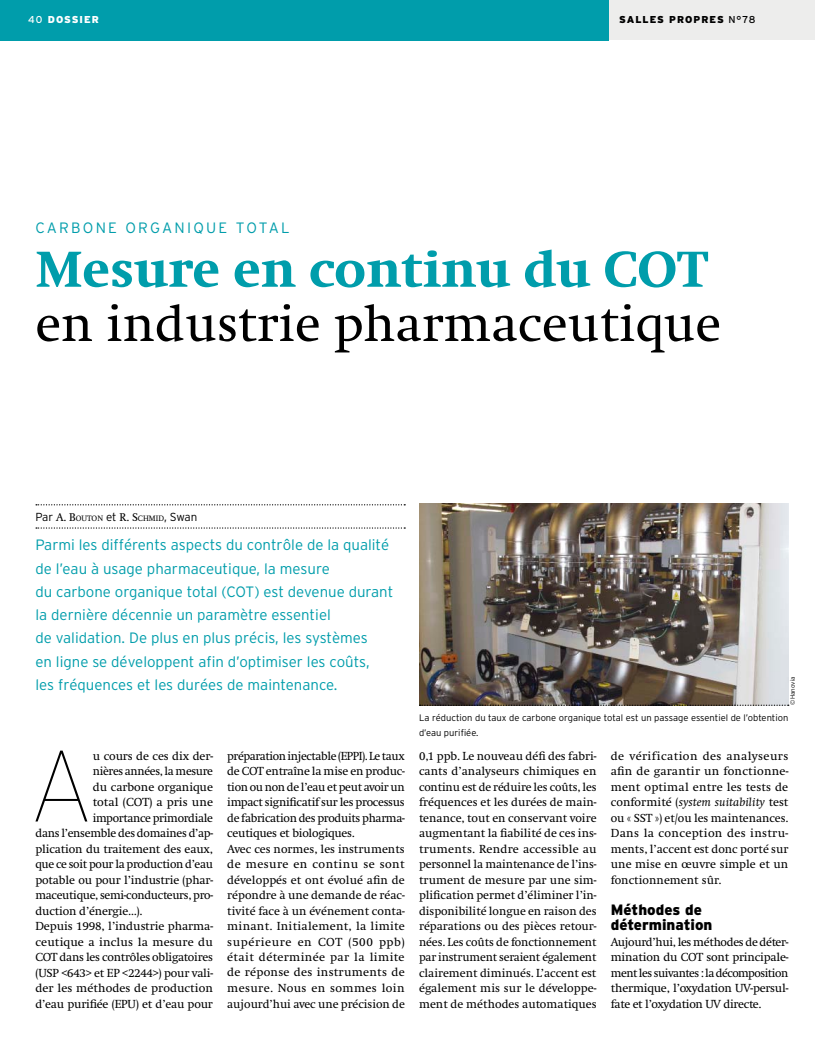
<style>
.page{position:relative;width:815px;height:1063px;background:#fff}
.page>*{position:absolute;margin:0;border:0;box-sizing:border-box;transform-origin:0 0}
.t1{font:100 100.75px "Interstate";color:#000}
.t2{font:52.5px "Swift EF";color:#000}
.t3{font:800 52.5px "Swift EF";color:#009dab}
.t4{font:300 15px/23.2px "Interstate";color:#009dab}
.t5{font:900 15px/15.5px "Interstate";color:#000}
.t6{font:300 15px "Interstate";letter-spacing:.145em;color:#009dab}
.t7{font:12.12px/15.5px "Swift EF";letter-spacing:-.015em;color:#000;text-align:justify}
.t8{font:12.12px "Swift EF";letter-spacing:.01em;color:#000}
.t9{font:12.12px "Swift EF";letter-spacing:.005em;color:#000}
.t10{font:300 11.62px "Interstate";letter-spacing:-.02em;color:#000}
.t11{font:900 10px "Interstate";color:#000}
.t12{font:900 10px "Interstate";color:#fff}
.t13{font:300 9.38px/15.5px "Interstate";color:#000}
.t14{font:300 6.25px "Interstate";color:#000}
.s1{font-weight:400}
.s2{font-family:"Swift EF";font-weight:400}
.s3{font-family:"Swift EF";font-weight:400;font-size:8.12px}
.s4{font-style:italic}
</style>
<div class="page">
<div style="left:609px;top:0;width:206px;height:40px;background:#ededec"></div>
<div style="left:0;top:0;width:609px;height:40px;background:#009dab"></div>
<svg style="left:36px;top:504px;width:369px;height:1px"></svg>
<svg style="left:36px;top:527px;width:369px;height:2px"></svg>
<img style="left:419px;top:504px;width:369px;height:201px">
<svg style="left:420px;top:705px;width:369px;height:1px"></svg>
<p class="t12" style="left:28px;top:14px;width:72px"><span class="s1">40</span> DOSSIER</p>
<p class="t11" style="left:619px;top:14px;width:138px">SALLES PROPRES <span class="s1">n°78</span></p>
<p class="t6" style="left:35px;top:219px;width:256px">Carbone organique total</p>
<h2 class="t3" style="left:35px;top:240px;width:674px">Mesure en continu du COT</h2>
<h2 class="t2" style="left:35px;top:296px;width:687px">en industrie pharmaceutique</h2>
<p class="t10" style="left:35px;top:510px;width:163px">Par <span class="s2">A. B</span><span class="s3">OUTON</span> et <span class="s2">R. S</span><span class="s3">CHMID</span>, Swan</p>
<p class="t4" style="left:35px;top:533px;width:359px">Parmi les différents aspects du contrôle de la qualité de l’eau à usage pharmaceutique, la mesure<br>du carbone organique total (COT) est devenue durant la dernière décennie un paramètre essentiel<br>de validation. De plus en plus précis, les systèmes<br>en ligne se développent afin d’optimiser les coûts,<br>les fréquences et les durées de maintenance.</p>
<p class="t14" style="left:789px;top:705px;width:30px;rotate:-90deg">©Hanovia</p>
<h1 class="t1" style="left:28px;top:732px;width:67px">A</h1>
<p class="t7" style="left:93px;top:748px;width:122px">u cours de ces dix der-</p>
<p class="t7" style="left:93px;top:764px;width:122px">nières années, la mesure</p>
<p class="t7" style="left:93px;top:779px;width:122px">du carbone organique</p>
<p class="t9" style="left:93px;top:796px;width:122px">total (COT) a pris une</p>
<p class="t7" style="left:93px;top:810px;width:122px">importance primordiale</p>
<p class="t7" style="left:35px;top:826px;width:179px">dans l’ensemble des domaines d’ap-</p>
<p class="t7" style="left:35px;top:841px;width:179px">plication du traitement des eaux,</p>
<p class="t7" style="left:35px;top:857px;width:179px">que ce soit pour la production d’eau</p>
<p class="t7" style="left:35px;top:872px;width:179px">potable ou pour l’industrie (phar-</p>
<p class="t7" style="left:35px;top:888px;width:179px">maceutique, semi-conducteurs, pro-</p>
<p class="t7" style="left:35px;top:903px;width:108px">duction d’énergie…).</p>
<p class="t7" style="left:35px;top:919px;width:179px">Depuis 1998, l’industrie pharma-</p>
<p class="t8" style="left:35px;top:935px;width:179px">ceutique a inclus la mesure du</p>
<p class="t7" style="left:35px;top:950px;width:179px">COT dans les contrôles obligatoires</p>
<p class="t7" style="left:35px;top:965px;width:179px">(USP &lt;643&gt; et EP &lt;2244&gt;) pour vali-</p>
<p class="t7" style="left:35px;top:981px;width:179px">der les méthodes de production</p>
<p class="t7" style="left:35px;top:996px;width:179px">d’eau purifiée (EPU) et d’eau pour</p>
<p class="t7" style="left:227px;top:748px;width:179px;text-align:left">préparation injectable (EPPI). Le taux de COT entraîne la mise en produc&shy;tion ou non de l’eau et peut avoir un impact significatif sur les processus de fabrication des produits pharma&shy;ceutiques et biologiques.<br>Avec ces normes, les instruments de mesure en continu se sont développés et ont évolué afin de répondre à une demande de réac&shy;tivité face à un événement conta&shy;minant. Initialement, la limite supérieure en COT (500 ppb) était déterminée par la limite de réponse des instruments de mesure. Nous en sommes loin aujourd’hui avec une précision de</p>
<p class="t13" style="left:419px;top:710px;width:371px">La réduction du taux de carbone organique total est un passage essentiel de l’obtention d’eau purifiée.</p>
<p class="t7" style="left:419px;top:748px;width:179px">0,1 ppb. Le nouveau défi des fabri&shy;cants d’analyseurs chimiques en continu est de réduire les coûts, les fréquences et les durées de main&shy;tenance, tout en conservant voire augmentant la fiabilité de ces ins&shy;truments. Rendre accessible au personnel la maintenance de l’ins&shy;trument de mesure par une sim&shy;plification permet d’éliminer l’in&shy;disponibilité longue en raison des réparations ou des pièces retour&shy;nées. Les coûts de fonctionnement par instrument seraient également clairement diminués. L’accent est également mis sur le développe&shy;ment de méthodes automatiques</p>
<p class="t7" style="left:611px;top:748px;width:179px">de vérification des analyseurs afin de garantir un fonctionne&shy;ment optimal entre les tests de conformité (<span class="s4">system suitability</span> test ou « SST ») et/ou les maintenances.<br>Dans la conception des instru&shy;ments, l’accent est donc porté sur une mise en œuvre simple et un fonctionnement sûr.</p>
<p class="t5" style="left:611px;top:901px;width:103px">MÉTHODES DE<br>DÉTERMINATION</p>
<p class="t7" style="left:611px;top:934px;width:179px">Aujourd’hui, les méthodes de déter&shy;mination du COT sont principale&shy;ment les suivantes : la décomposition thermique, l’oxydation UV-persul&shy;fate et l’oxydation UV directe.</p>
</div>
